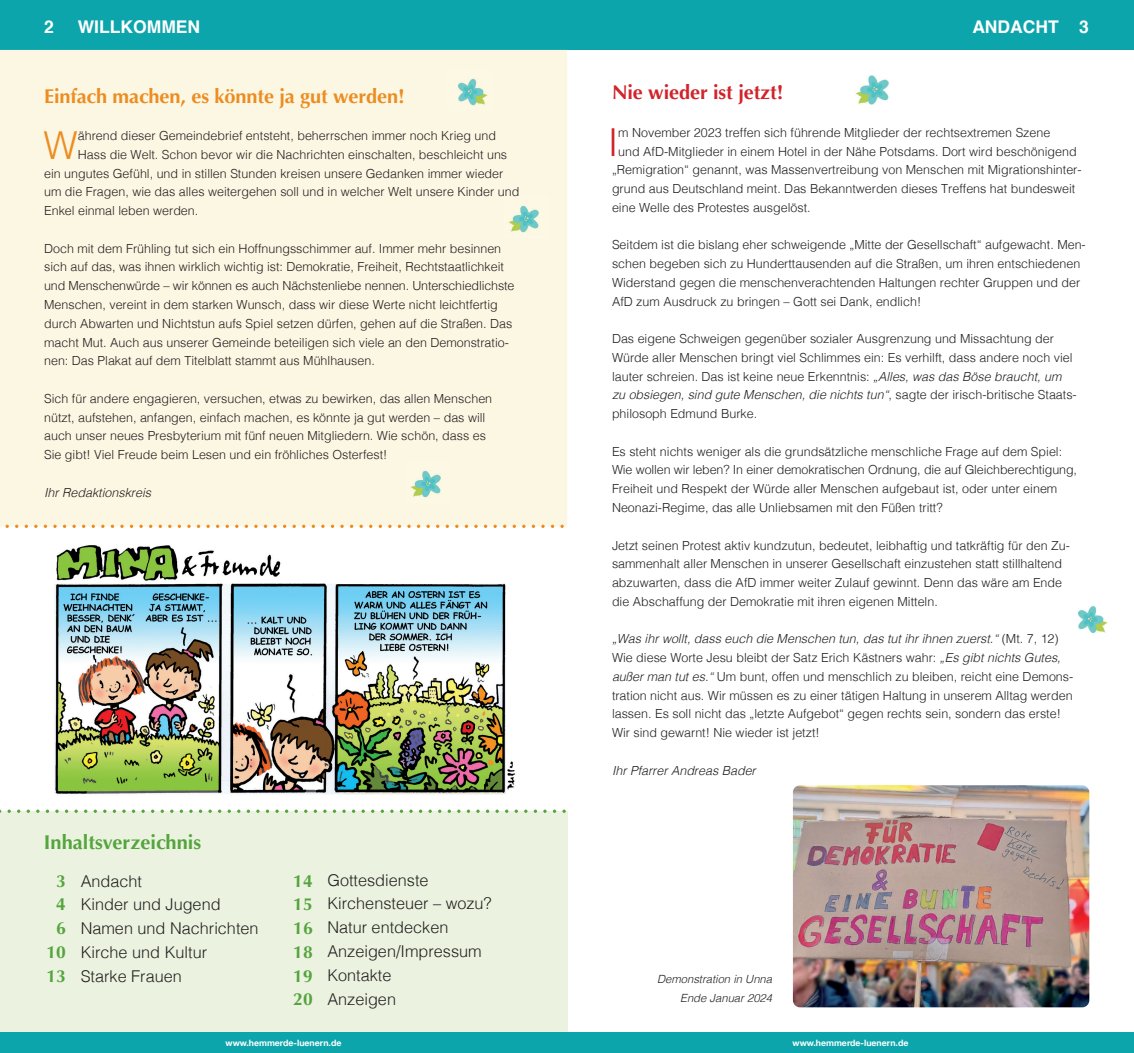
<style>
.page{position:relative;width:1134px;height:1053px;background:#fff}
.page>*{position:absolute;margin:0;border:0;box-sizing:border-box;transform-origin:0 0}
.t1{font:300 38.5px "Helvetica";color:#d1232a}
.t2{font:300 38.5px "Helvetica";color:#ec8d22}
.t3{font:700 20px "Optima";letter-spacing:-.005em;color:#ec8d22}
.t4{font:700 20px "Optima";letter-spacing:-.005em;color:#d1232a}
.t5{font:700 20px "Optima";color:#55a43e}
.t6{font:700 17.5px "Helvetica";color:#fff}
.t7{font:700 17.5px/23.8px "Optima";color:#55a43e;text-align:center}
.t8{font:300 16.25px/23.8px "Helvetica";color:#231f20}
.t9{font:300 12.5px/18.8px "Helvetica";color:#231f20}
.t10{font:italic 300 12.5px "Helvetica";color:#231f20}
.t11{font:italic 300 11.25px/18.8px "Helvetica";color:#231f20;text-align:right}
.t12{font:700 8.75px "Helvetica Neue";color:#fff}
.s1{font-style:italic}
</style>
<div class="page">
<div style="left:0;top:1032px;width:1134px;height:20px;background:#0ca5ab"></div>
<div style="left:0;top:0;width:1134px;height:50px;background:#0ca5ab"></div>
<div style="left:0;top:50px;width:567px;height:476px;background:#fcf7e3"></div>
<div style="left:45px;top:187px;width:474px;height:12px;background:#fcf7e3"></div>
<div style="left:0;top:811px;width:567px;height:221px;background:#ebf3e0"></div>
<svg style="left:5px;top:524px;width:4px;height:4px"></svg>
<svg style="left:15px;top:524px;width:3px;height:4px"></svg>
<svg style="left:25px;top:524px;width:3px;height:4px"></svg>
<svg style="left:34px;top:524px;width:4px;height:4px"></svg>
<svg style="left:44px;top:524px;width:3px;height:4px"></svg>
<svg style="left:53px;top:524px;width:4px;height:4px"></svg>
<svg style="left:63px;top:524px;width:3px;height:4px"></svg>
<svg style="left:72px;top:524px;width:4px;height:4px"></svg>
<svg style="left:82px;top:524px;width:3px;height:4px"></svg>
<svg style="left:92px;top:524px;width:3px;height:4px"></svg>
<svg style="left:101px;top:524px;width:4px;height:4px"></svg>
<svg style="left:111px;top:524px;width:3px;height:4px"></svg>
<svg style="left:120px;top:524px;width:4px;height:4px"></svg>
<svg style="left:130px;top:524px;width:3px;height:4px"></svg>
<svg style="left:139px;top:524px;width:4px;height:4px"></svg>
<svg style="left:149px;top:524px;width:3px;height:4px"></svg>
<svg style="left:159px;top:524px;width:3px;height:4px"></svg>
<svg style="left:168px;top:524px;width:3px;height:4px"></svg>
<svg style="left:178px;top:524px;width:3px;height:4px"></svg>
<svg style="left:187px;top:524px;width:4px;height:4px"></svg>
<svg style="left:197px;top:524px;width:3px;height:4px"></svg>
<svg style="left:206px;top:524px;width:4px;height:4px"></svg>
<svg style="left:216px;top:524px;width:3px;height:4px"></svg>
<svg style="left:226px;top:524px;width:3px;height:4px"></svg>
<svg style="left:235px;top:524px;width:3px;height:4px"></svg>
<svg style="left:245px;top:524px;width:3px;height:4px"></svg>
<svg style="left:254px;top:524px;width:4px;height:4px"></svg>
<svg style="left:264px;top:524px;width:3px;height:4px"></svg>
<svg style="left:273px;top:524px;width:4px;height:4px"></svg>
<svg style="left:283px;top:524px;width:3px;height:4px"></svg>
<svg style="left:293px;top:524px;width:3px;height:4px"></svg>
<svg style="left:302px;top:524px;width:3px;height:4px"></svg>
<svg style="left:312px;top:524px;width:3px;height:4px"></svg>
<svg style="left:321px;top:524px;width:4px;height:4px"></svg>
<svg style="left:331px;top:524px;width:3px;height:4px"></svg>
<svg style="left:340px;top:524px;width:4px;height:4px"></svg>
<svg style="left:350px;top:524px;width:3px;height:4px"></svg>
<svg style="left:359px;top:524px;width:4px;height:4px"></svg>
<svg style="left:369px;top:524px;width:3px;height:4px"></svg>
<svg style="left:379px;top:524px;width:3px;height:4px"></svg>
<svg style="left:388px;top:524px;width:4px;height:4px"></svg>
<svg style="left:398px;top:524px;width:3px;height:4px"></svg>
<svg style="left:407px;top:524px;width:4px;height:4px"></svg>
<svg style="left:417px;top:524px;width:3px;height:4px"></svg>
<svg style="left:426px;top:524px;width:4px;height:4px"></svg>
<svg style="left:436px;top:524px;width:3px;height:4px"></svg>
<svg style="left:446px;top:524px;width:3px;height:4px"></svg>
<svg style="left:455px;top:524px;width:3px;height:4px"></svg>
<svg style="left:465px;top:524px;width:3px;height:4px"></svg>
<svg style="left:474px;top:524px;width:4px;height:4px"></svg>
<svg style="left:484px;top:524px;width:3px;height:4px"></svg>
<svg style="left:493px;top:524px;width:4px;height:4px"></svg>
<svg style="left:503px;top:524px;width:3px;height:4px"></svg>
<svg style="left:513px;top:524px;width:3px;height:4px"></svg>
<svg style="left:522px;top:524px;width:3px;height:4px"></svg>
<svg style="left:532px;top:524px;width:3px;height:4px"></svg>
<svg style="left:541px;top:524px;width:4px;height:4px"></svg>
<svg style="left:551px;top:524px;width:3px;height:4px"></svg>
<svg style="left:560px;top:524px;width:4px;height:4px"></svg>
<img style="left:54px;top:545px;width:462px;height:250px">
<img style="left:793px;top:785px;width:296px;height:222px">
<img style="left:855px;top:75px;width:34px;height:30px">
<img style="left:1078px;top:606px;width:30px;height:28px">
<img style="left:504px;top:198px;width:45px;height:40px">
<svg style="left:504px;top:198px;width:15px;height:1px"></svg>
<img style="left:406px;top:462px;width:45px;height:40px">
<img style="left:447px;top:70px;width:45px;height:40px">
<h3 class="t6" style="left:44px;top:13px;width:11px">2</h3>
<h3 class="t6" style="left:78px;top:13px;width:124px">WILLKOMMEN</h3>
<h3 class="t6" style="left:972px;top:13px;width:118px">ANDACHT 3</h3>
<h2 class="t3" style="left:44px;top:84px;width:362px">Einfach machen, es könnte ja gut werden!</h2>
<h1 class="t2" style="left:44px;top:112px;width:36px">W</h1>
<p class="t9" style="left:78px;top:125px;width:420px">ährend dieser Gemeindebrief entsteht, beherrschen immer noch Krieg und</p>
<p class="t9" style="left:78px;top:144px;width:431px">Hass die Welt. Schon bevor wir die Nachrichten einschalten, beschleicht uns</p>
<p class="t9" style="left:44px;top:163px;width:461px">ein ungutes Gefühl, und in stillen Stunden kreisen unsere Gedanken immer wieder</p>
<p class="t9" style="left:44px;top:182px;width:477px">um die Fragen, wie das alles weitergehen soll und in welcher Welt unsere Kinder und</p>
<p class="t9" style="left:44px;top:200px;width:156px">Enkel einmal leben werden.</p>
<p class="t9" style="left:44px;top:238px;width:472px">Doch mit dem Frühling tut sich ein Hoffnungsschimmer auf. Immer mehr besinnen sich auf das, was ihnen wirklich wichtig ist: Demokratie, Freiheit, Rechtstaatlichkeit und Menschenwürde – wir können es auch Nächstenliebe nennen. Unterschiedlichste Menschen, vereint in dem starken Wunsch, dass wir diese Werte nicht leichtfertig durch Abwarten und Nichtstun aufs Spiel setzen dürfen, gehen auf die Straßen. Das macht Mut. Auch aus unserer Gemeinde beteiligen sich viele an den Demonstratio&shy;nen: Das Plakat auf dem Titelblatt stammt aus Mühlhausen.</p>
<p class="t9" style="left:44px;top:388px;width:450px">Sich für andere engagieren, versuchen, etwas zu bewirken, das allen Menschen nützt, aufstehen, anfangen, einfach machen, es könnte ja gut werden – das will auch unser neues Presbyterium mit fünf neuen Mitgliedern. Wie schön, dass es Sie gibt! Viel Freude beim Lesen und ein fröhliches Osterfest!</p>
<p class="t10" style="left:44px;top:481px;width:108px">Ihr Redaktionskreis</p>
<h2 class="t5" style="left:44px;top:830px;width:159px">Inhaltsverzeichnis</h2>
<h3 class="t7" style="left:46px;top:868px;width:21px">3<br>4<br>6<br>10<br>13</h3>
<h3 class="t7" style="left:293px;top:868px;width:21px;text-align:justify">14<br>15<br>16<br>18<br>19<br>20</h3>
<h3 class="t8" style="left:81px;top:867px;width:179px">Andacht<br>Kinder und Jugend<br>Namen und Nachrichten<br>Kirche und Kultur<br>Starke Frauen</h3>
<h3 class="t8" style="left:327px;top:866px;width:166px">Gottesdienste<br>Kirchensteuer – wozu?<br>Natur entdecken<br>Anzeigen/Impressum<br>Kontakte<br>Anzeigen</h3>
<h2 class="t4" style="left:612px;top:81px;width:173px">Nie wieder ist jetzt!</h2>
<h1 class="t1" style="left:608px;top:109px;width:12px">I</h1>
<p class="t9" style="left:618px;top:122px;width:434px">m November 2023 treffen sich führende Mitglieder der rechtsextremen Szene</p>
<p class="t9" style="left:618px;top:141px;width:460px">und AfD-Mitglieder in einem Hotel in der Nähe Potsdams. Dort wird beschönigend</p>
<p class="t9" style="left:612px;top:160px;width:471px">„Remigration“ genannt, was Massenvertreibung von Menschen mit Migrationshinter-</p>
<p class="t9" style="left:612px;top:178px;width:465px">grund aus Deutschland meint. Das Bekanntwerden dieses Treffens hat bundesweit</p>
<p class="t9" style="left:612px;top:197px;width:200px">eine Welle des Protestes ausgelöst.</p>
<p class="t9" style="left:612px;top:235px;width:475px">Seitdem ist die bislang eher schweigende „Mitte der Gesellschaft“ aufgewacht. Men&shy;schen begeben sich zu Hunderttausenden auf die Straßen, um ihren entschiedenen Widerstand gegen die menschenverachtenden Haltungen rechter Gruppen und der AfD zum Ausdruck zu bringen – Gott sei Dank, endlich!</p>
<p class="t9" style="left:612px;top:328px;width:466px">Das eigene Schweigen gegenüber sozialer Ausgrenzung und Missachtung der Würde aller Menschen bringt viel Schlimmes ein: Es verhilft, dass andere noch viel lauter schreien. Das ist keine neue Erkenntnis: <span class="s1">„Alles, was das Böse braucht, um zu obsiegen, sind gute Menschen, die nichts tun“</span>, sagte der irisch-britische Staats&shy;philosoph Edmund Burke.</p>
<p class="t9" style="left:612px;top:441px;width:467px">Es steht nichts weniger als die grundsätzliche menschliche Frage auf dem Spiel:<br>Wie wollen wir leben? In einer demokratischen Ordnung, die auf Gleichberechtigung, Freiheit und Respekt der Würde aller Menschen aufgebaut ist, oder unter einem Neonazi-Regime, das alle Unliebsamen mit den Füßen tritt?</p>
<p class="t9" style="left:612px;top:535px;width:459px">Jetzt seinen Protest aktiv kundzutun, bedeutet, leibhaftig und tatkräftig für den Zu&shy;sammenhalt aller Menschen in unserer Gesellschaft einzustehen statt stillhaltend abzuwarten, dass die AfD immer weiter Zulauf gewinnt. Denn das wäre am Ende die Abschaffung der Demokratie mit ihren eigenen Mitteln.</p>
<p class="t9" style="left:612px;top:628px;width:463px"><span class="s1">„Was ihr wollt, dass euch die Menschen tun, das tut ihr ihnen zuerst.“</span> (Mt. 7, 12)<br>Wie diese Worte Jesu bleibt der Satz Erich Kästners wahr: <span class="s1">„Es gibt nichts Gutes, außer man tut es.“</span> Um bunt, offen und menschlich zu bleiben, reicht eine Demons&shy;tration nicht aus. Wir müssen es zu einer tätigen Haltung in unserem Alltag werden lassen. Es soll nicht das „letzte Aufgebot“ gegen rechts sein, sondern das erste!<br>Wir sind gewarnt! Nie wieder ist jetzt!</p>
<p class="t10" style="left:612px;top:759px;width:145px">Ihr Pfarrer Andreas Bader</p>
<p class="t11" style="left:657px;top:969px;width:117px">Demonstration in Unna<br>Ende Januar 2024</p>
<p class="t12" style="left:226px;top:1036px;width:117px">www.hemmerde-luenern.de</p>
<p class="t12" style="left:792px;top:1036px;width:117px">www.hemmerde-luenern.de</p>
</div>
